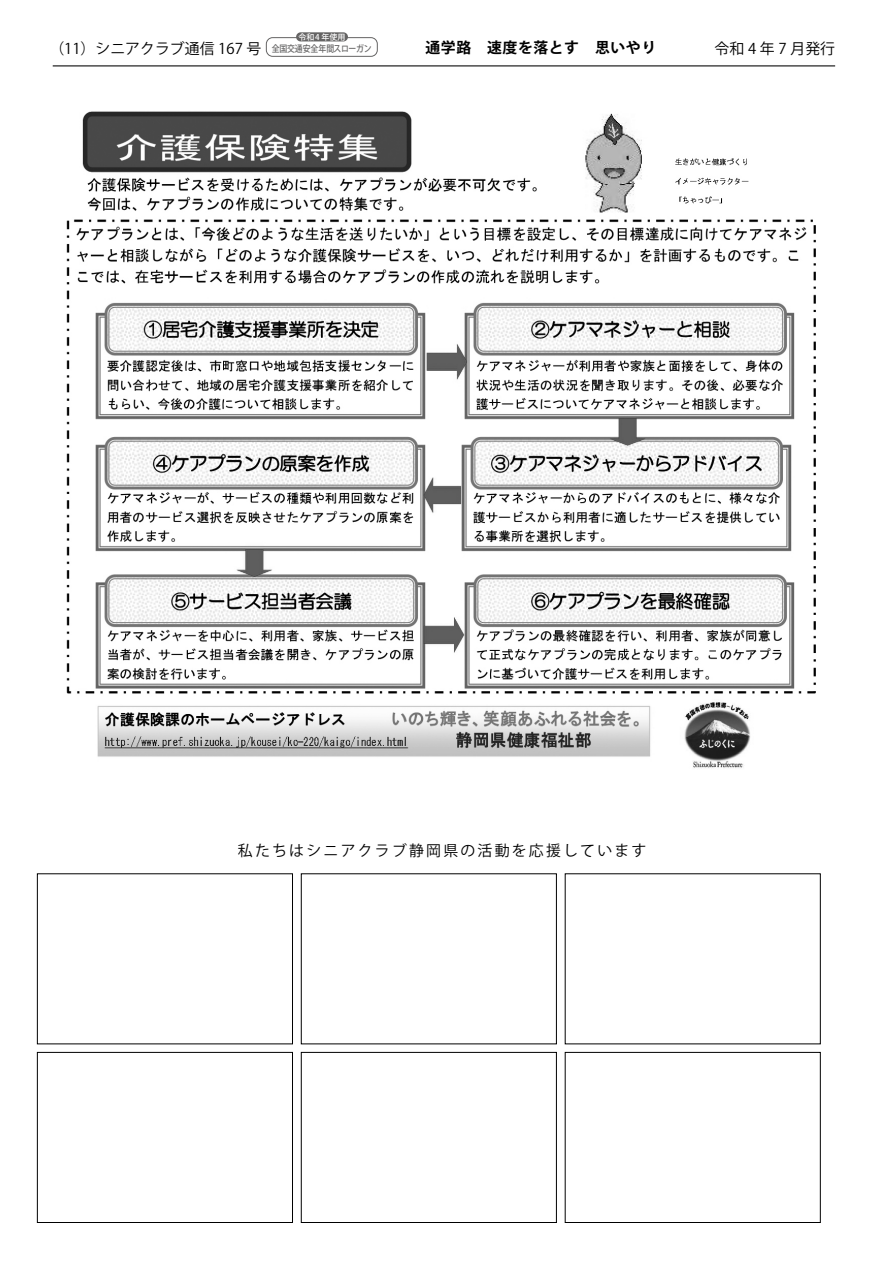
<style>
.page{position:relative;width:893px;height:1263px;background:#fff}
.page>*{position:absolute;margin:0;border:0;box-sizing:border-box;transform-origin:0 0}
.t1{font:14.85px "Koz Go Pro";letter-spacing:.15em;color:#000}
.t2{font:14.85px "Koz Go Pro";color:#000}
.t3{font:700 14.85px "Koz Go Pro";letter-spacing:.035em;color:#000}
.t4{font:500 9.3px "Koz Go Pro";letter-spacing:-.03em;color:#656464;scale:.85 1}
.t5{font:500 7.95px "Koz Go Pro";color:#fff}
</style>
<div class="page">
<hr style="left:53px;top:65px;width:782px;height:1px;background:#000">
<div style="left:266px;top:37px;width:112px;height:20px;border:1px solid #656464;border-radius:6px"></div>
<div style="left:296px;top:32px;width:52px;height:9px;background:#656464;border-radius:5px"></div>
<div style="left:37px;top:873px;width:256px;height:171px;border:1px solid #000"></div>
<div style="left:301px;top:873px;width:256px;height:171px;border:1px solid #000"></div>
<div style="left:37px;top:1052px;width:256px;height:171px;border:1px solid #000"></div>
<div style="left:301px;top:1052px;width:256px;height:171px;border:1px solid #000"></div>
<div style="left:565px;top:1052px;width:256px;height:171px;border:1px solid #000"></div>
<img style="left:66px;top:111px;width:750px;height:657px">
<p class="t2" style="left:49px;top:39px;width:214px">（11）シニアクラブ通信 167 号</p>
<p class="t5" style="left:298px;top:32px;width:49px">令和4 年使用</p>
<p class="t4" style="left:272px;top:42px;width:119px">全国交通安全年間スローガン</p>
<p class="t3" style="left:425px;top:38px;width:232px">通学路　速度を落とす　思いやり</p>
<p class="t1" style="left:715px;top:39px;width:122px">令和 4 年 7 月発行</p>
<p class="t1" style="left:238px;top:841px;width:410px">私たちはシニアクラブ静岡県の活動を応援しています</p>
</div>
